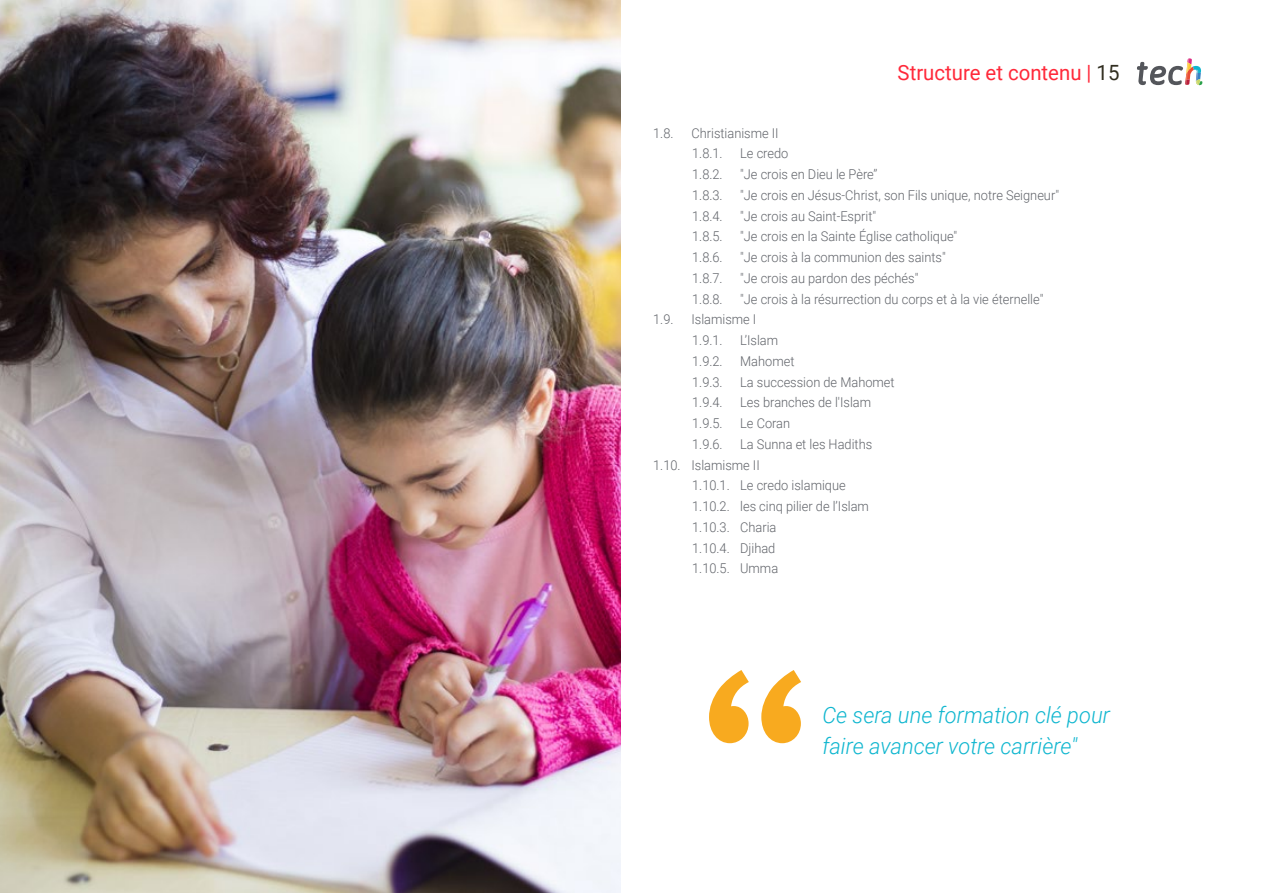
<style>
.page{position:relative;width:1263px;height:893px;background:#fff}
.page>*{position:absolute;margin:0;border:0;box-sizing:border-box;transform-origin:0 0}
.t1{font:italic 300 22.5px/31.5px "Roboto";color:#0fb6cf}
.t2{font:21px "Roboto";color:#ff293a}
.t3{font:300 13.5px/20.7px "Roboto";color:#61646a;scale:.95 1}
.s1{color:#312e20}
</style>
<div class="page">
<svg style="left:1137px;top:58px;width:65px;height:28px"></svg>
<img style="left:0;top:0;width:621px;height:893px">
<svg style="left:709px;top:670px;width:92px;height:73px"></svg>
<p class="t3" style="left:653px;top:122px;width:23px">1.8.</p>
<p class="t3" style="left:691px;top:122px;width:93px">Christianisme II<br>1.8.1.</p>
<p class="t3" style="left:740px;top:143px;width:52px">Le credo</p>
<h2 class="t2" style="left:898px;top:57px;width:223px">Structure et contenu | <span class="s1">15</span></h2>
<p class="t3" style="left:692px;top:164px;width:34px">1.8.2.</p>
<p class="t3" style="left:740px;top:164px;width:146px">"Je crois en Dieu le Père’’</p>
<p class="t3" style="left:692px;top:184px;width:34px">1.8.3.</p>
<p class="t3" style="left:740px;top:184px;width:337px">"Je crois en Jésus-Christ, son Fils unique, notre Seigneur"</p>
<p class="t3" style="left:692px;top:205px;width:34px">1.8.4.</p>
<p class="t3" style="left:740px;top:205px;width:145px">"Je crois au Saint-Esprit"</p>
<p class="t3" style="left:692px;top:226px;width:34px">1.8.5.</p>
<p class="t3" style="left:740px;top:226px;width:230px">"Je crois en la Sainte Église catholique"</p>
<p class="t3" style="left:692px;top:247px;width:34px">1.8.6.</p>
<p class="t3" style="left:740px;top:247px;width:218px">"Je crois à la communion des saints"</p>
<p class="t3" style="left:692px;top:267px;width:34px">1.8.7.</p>
<p class="t3" style="left:740px;top:267px;width:189px">"Je crois au pardon des péchés"</p>
<p class="t3" style="left:692px;top:288px;width:34px">1.8.8.</p>
<p class="t3" style="left:740px;top:288px;width:321px">"Je crois à la résurrection du corps et à la vie éternelle"</p>
<p class="t3" style="left:653px;top:309px;width:23px">1.9.</p>
<p class="t3" style="left:691px;top:309px;width:70px">Islamisme I<br>1.9.1.</p>
<p class="t3" style="left:740px;top:330px;width:41px">L’Islam</p>
<p class="t3" style="left:692px;top:350px;width:34px">1.9.2.</p>
<p class="t3" style="left:740px;top:350px;width:59px">Mahomet</p>
<p class="t3" style="left:692px;top:371px;width:34px">1.9.3.</p>
<p class="t3" style="left:740px;top:371px;width:164px">La succession de Mahomet</p>
<p class="t3" style="left:692px;top:392px;width:34px">1.9.4.</p>
<p class="t3" style="left:740px;top:392px;width:139px">Les branches de l'Islam</p>
<p class="t3" style="left:692px;top:413px;width:34px">1.9.5.</p>
<p class="t3" style="left:740px;top:413px;width:54px">Le Coran</p>
<p class="t3" style="left:692px;top:433px;width:34px">1.9.6.</p>
<p class="t3" style="left:740px;top:433px;width:140px">La Sunna et les Hadiths</p>
<p class="t3" style="left:653px;top:454px;width:114px">1.10. Islamisme II</p>
<p class="t3" style="left:692px;top:475px;width:163px">1.10.1. Le credo islamique</p>
<p class="t3" style="left:692px;top:496px;width:188px">1.10.2. les cinq pilier de l’Islam</p>
<p class="t3" style="left:692px;top:516px;width:90px">1.10.3. Charia</p>
<p class="t3" style="left:692px;top:537px;width:89px">1.10.4. Djihad</p>
<p class="t3" style="left:692px;top:558px;width:92px">1.10.5. Umma</p>
<h1 class="t1" style="left:822px;top:698px;width:289px">Ce sera une formation clé pour faire avancer votre carrière"</h1>
</div>
